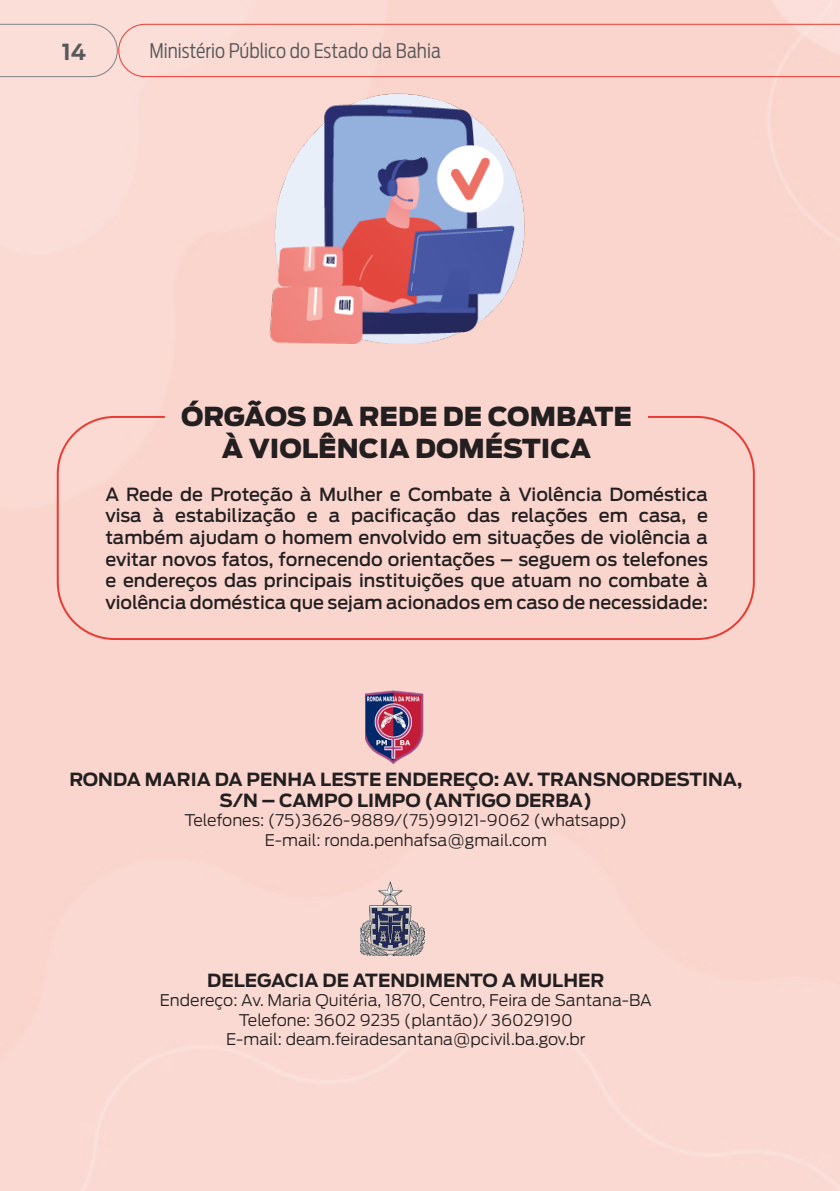
<style>
.page{position:relative;width:840px;height:1191px;background:#fff}
.page>*{position:absolute;margin:0;border:0;box-sizing:border-box;transform-origin:0 0}
.t1{font:900 26px "Antenna";color:#231f20}
.t2{font:700 22px "Antenna";color:#57585a}
.t3{font:300 20px "Antenna Cond";color:#57585a}
.t4{font:500 18px/21.6px "Antenna";color:#231f20;text-align:justify}
.SUBTitulo{font:700 18px/21.6px "Antenna";color:#231f20;text-align:center}
.SUBTitulo-2{font:300 16px "Antenna";color:#231f20}
</style>
<div class="page">
<div style="left:0;top:0;width:839px;height:1190px;background:#fad5ce"></div>
<svg style="left:0;top:23px;width:839px;height:55px;background:#f8d4cd"></svg>
<img style="left:365px;top:686px;width:63px;height:79px">
<img style="left:360px;top:882px;width:64px;height:74px">
<div style="left:57px;top:416px;width:697px;height:224px;border:2px solid #e83c33;border-radius:57px"></div>
<img style="left:227px;top:0;width:357px;height:387px">
<p class="t2" style="left:62px;top:39px;width:26px">14</p>
<p class="t3" style="left:149px;top:39px;width:293px">Ministério Público do Estado da Bahia</p>
<p class="t1" style="left:181px;top:401px;width:452px">ÓRGÃOS DA REDE DE COMBATE</p>
<p class="t1" style="left:222px;top:432px;width:370px">À VIOLÊNCIA DOMÉSTICA</p>
<p class="t4" style="left:105px;top:483px;width:603px">A Rede de Proteção à Mulher e Combate à Violência Doméstica visa à estabilização e a pacificação das relações em casa, e também ajudam o homem envolvido em situações de violência a evitar novos fatos, fornecendo orientações – seguem os telefones e endereços das principais instituições que atuam no combate à violência doméstica que sejam acionados em caso de necessidade:</p>
<p class="SUBTitulo" style="left:69px;top:768px;width:674px">RONDA MARIA DA PENHA LESTE ENDEREÇO: AV. TRANSNORDESTINA,<br>S/N – CAMPO LIMPO (ANTIGO DERBA)</p>
<p class="SUBTitulo-2" style="left:184px;top:811px;width:444px">Telefones: (75)3626-9889/(75)99121-9062 (whatsapp)</p>
<p class="SUBTitulo-2" style="left:264px;top:830px;width:283px">E-mail: ronda.penhafsa@gmail.com</p>
<p class="SUBTitulo" style="left:207px;top:969px;width:398px">DELEGACIA DE ATENDIMENTO A MULHER</p>
<p class="SUBTitulo-2" style="left:160px;top:991px;width:493px">Endereço: Av. Maria Quitéria, 1870, Centro, Feira de Santana-BA</p>
<p class="SUBTitulo-2" style="left:239px;top:1010px;width:335px">Telefone: 3602 9235 (plantão)/ 36029190</p>
<p class="SUBTitulo-2" style="left:226px;top:1029px;width:361px">E-mail: deam.feiradesantana@pcivil.ba.gov.br</p>
</div>
